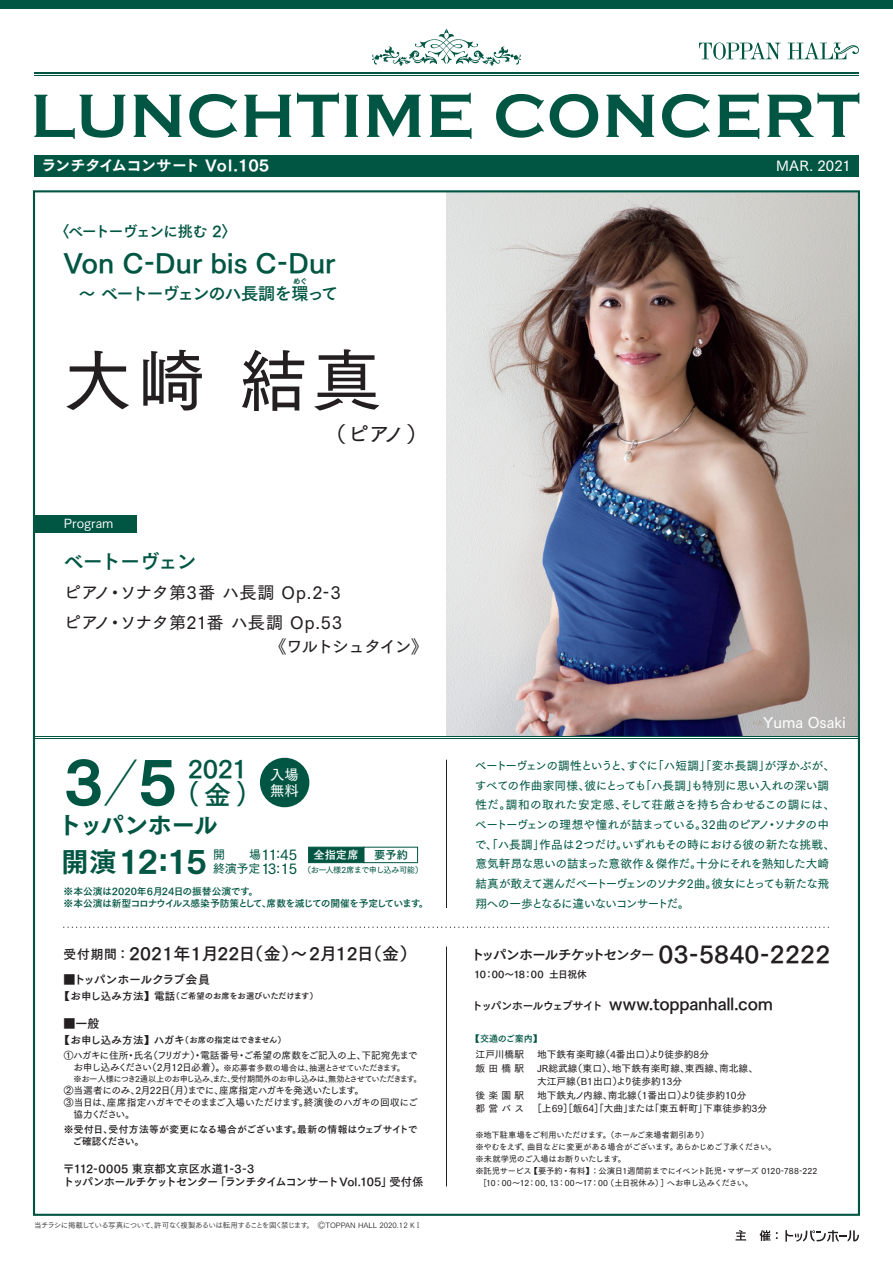
<style>
.page{position:relative;width:893px;height:1263px;background:#fff}
.page>*{position:absolute;margin:0;border:0;box-sizing:border-box;transform-origin:0 0}
.t1{font:68.25px "Tsuku Go Pro D";color:#231f20}
.t2{font:57px "Tsuku Go Pro E";color:#005643}
.t3{font:30px "Tsuku Go Pro E";color:#005643}
.t4{font:27px "Tsuku Go Pro D";color:#005643}
.t5{font:26.55px "Tsuku Go Pro B";color:#005643}
.t6{font:24px "Tsuku Go Pro E";letter-spacing:-.05em;color:#005643}
.t7{font:24px "Tsuku Go Pro B";color:#005643}
.t8{font:21px "Tsuku Go Pro D";color:#231f20}
.t9{font:20.25px "Tsuku Go Pro B";letter-spacing:-.06em;color:#005643}
.t10{font:17.25px/30px "Tsuku Go Pro D";color:#231f20}
.t11{font:17.25px "Tsuku Go Pro B";letter-spacing:-.08em;color:#005643}
.t12{font:17.25px "Tsuku Go Pro D";letter-spacing:-.11em;color:#231f20}
.t13{font:16.95px "Tsuku Go Pro B";letter-spacing:.01em;color:#231f20}
.t14{font:16.5px "Tsuku Go Pro B";letter-spacing:-.015em;color:#231f20}
.t15{font:15.15px "Tsuku Go Pro B";letter-spacing:-.075em;color:#005643}
.t16{font:15px "Tsuku Go Pro E";color:#fff}
.t17{font:15px "Tsuku Go Pro D";color:#fff}
.t18{font:14.4px/16.5px "Tsuku Go Pro D";color:#fff}
.t19{font:14.25px/14.2px "Tsuku Go Pro D";letter-spacing:-.05em;color:#005643}
.t20{font:14.25px "Tsuku Go Pro D";letter-spacing:.005em;color:#fff}
.t21{font:14.1px "Tsuku Go Pro B";letter-spacing:-.12em;color:#231f20}
.t22{font:12.75px "Tsuku Go Pro M";color:#fff}
.t23{font:12px "Tsuku Go Pro B";letter-spacing:-.025em;color:#231f20}
.t24{font:12px/14.2px "Tsuku Go Pro D";color:#005643}
.t25{font:11.7px/19.6px "Tsuku Go Pro D";letter-spacing:-.04em;color:#005643}
.t26{font:11.25px/13.5px "Tsuku Go Pro B";letter-spacing:-.05em;color:#231f20}
.t27{font:11.25px "Tsuku Go Pro B";letter-spacing:-.1em;color:#231f20}
.t28{font:11.25px "Tsuku Go Pro B";color:#fff}
.t29{font:11.25px "Tsuku Go Pro B";color:#005643}
.t30{font:9.75px "Tsuku Go Pro D";color:#231f20}
.t31{font:9.75px/12px "Tsuku Go Pro B";letter-spacing:-.04em;color:#005643}
.t32{font:9.75px/12px "Tsuku Go Pro B";letter-spacing:-.02em;color:#231f20}
.t33{font:9.75px "Tsuku Go Pro D";letter-spacing:-.03em;color:#231f20}
.t34{font:9.75px "Tsuku Go Pro D";letter-spacing:-.04em;color:#231f20}
.t35{font:9.75px "Tsuku Go Pro D";letter-spacing:-.045em;color:#231f20}
.t36{font:9.75px "Tsuku Go Pro B";letter-spacing:-.055em;color:#231f20}
.t37{font:9.75px/13.5px "Tsuku Go Pro D";letter-spacing:.035em;color:#231f20}
.t38{font:9.75px/13.5px "Tsuku Go Pro D";letter-spacing:.335em;color:#231f20}
.t39{font:9px "Tsuku Go Pro B";letter-spacing:-.02em;color:#005643}
.t40{font:8.25px "Tsuku Go Pro D";letter-spacing:-.04em;color:#231f20}
.t41{font:8.25px/11.1px "Tsuku Go Pro D";letter-spacing:-.06em;color:#231f20}
.t42{font:8.25px "Tsuku Go Pro B";letter-spacing:-.02em;color:#231f20}
.t43{font:8.25px "Tsuku Go Pro D";letter-spacing:-.015em;color:#231f20}
.t44{font:8.25px "Tsuku Go Pro D";letter-spacing:-.065em;color:#231f20}
.t45{font:8.25px "Tsuku Go Pro D";letter-spacing:-.06em;color:#005643}
.t46{font:7.5px "Tsuku Go Pro R";letter-spacing:-.06em;color:#231f20}
.t47{font:7.5px "Tsuku Go Pro E";color:#005643}
.s1{font-family:"Tsuku Go Pro L";font-size:51px}
.s2{font-family:"Tsuku Go Pro B"}
.s3{font-size:27px}
.s4{font-size:12.75px}
.s5{font-size:10.5px}
.s6{font-size:9.75px}
.s7{font-family:"Tsuku Go Pro L"}
.s8{font-family:"UD Shin Go Pro";font-weight:300;font-size:7.05px}
.s9{font-size:23.25px}
</style>
<div class="page">
<img style="left:446px;top:193px;width:411px;height:543px">
<hr style="left:446px;top:946px;width:1px;height:240px;background:#231f20">
<svg style="left:64px;top:926px;width:765px;height:2px"></svg>
<hr style="left:446px;top:760px;width:1px;height:148px;background:#231f20">
<hr style="left:34px;top:736px;width:825px;height:1px;background:#005643">
<hr style="left:34px;top:738px;width:825px;height:1px;background:#005643">
<div style="left:34px;top:155px;width:825px;height:21px;background:#005643"></div>
<div style="left:0;top:0;width:893px;height:9px;background:#005643"></div>
<svg style="left:788px;top:43px;width:71px;height:16px"></svg>
<svg style="left:699px;top:43px;width:82px;height:17px"></svg>
<svg style="left:785px;top:1230px;width:74px;height:12px"></svg>
<svg style="left:736px;top:1230px;width:10px;height:10px"></svg>
<svg style="left:760px;top:1230px;width:10px;height:11px"></svg>
<hr style="left:34px;top:72px;width:825px;height:2px;background:#005643">
<hr style="left:34px;top:75px;width:825px;height:1px;background:#005643">
<svg style="left:372px;top:29px;width:149px;height:37px"></svg>
<svg style="left:34px;top:95px;width:91px;height:44px"></svg>
<svg style="left:134px;top:95px;width:47px;height:42px"></svg>
<svg style="left:189px;top:94px;width:48px;height:44px"></svg>
<svg style="left:244px;top:95px;width:47px;height:42px"></svg>
<svg style="left:297px;top:93px;width:42px;height:44px"></svg>
<svg style="left:345px;top:95px;width:13px;height:42px"></svg>
<svg style="left:367px;top:95px;width:54px;height:42px"></svg>
<svg style="left:430px;top:93px;width:41px;height:46px"></svg>
<svg style="left:496px;top:94px;width:48px;height:44px"></svg>
<svg style="left:550px;top:94px;width:48px;height:44px"></svg>
<svg style="left:606px;top:95px;width:48px;height:42px"></svg>
<svg style="left:662px;top:94px;width:48px;height:44px"></svg>
<svg style="left:718px;top:93px;width:41px;height:46px"></svg>
<svg style="left:767px;top:93px;width:92px;height:44px"></svg>
<div style="left:34px;top:516px;width:102px;height:17px;background:#005643"></div>
<div style="left:308px;top:847px;width:56px;height:16px;background:#005643;border:1px solid #005643"></div>
<div style="left:363px;top:847px;width:55px;height:16px;border:1px solid #005643"></div>
<div style="left:260px;top:758px;width:49px;height:49px;background:#005643;border-radius:50%"></div>
<p class="t16" style="left:41px;top:152px;width:230px">ランチタイムコンサート Vol.105</p>
<p class="t20" style="left:776px;top:154px;width:76px">MAR. 2021</p>
<p class="t15" style="left:54px;top:218px;width:184px">〈べートーヴェンに挑む 2〉</p>
<h3 class="t5" style="left:64px;top:239px;width:273px">Von C-Dur bis C-Dur</h3>
<h3 class="t11" style="left:78px;top:279px;width:261px">～ ベートーヴェンのハ長調を環って</h3>
<p class="t47" style="left:293px;top:274px;width:16px">めぐ</p>
<h1 class="t1" style="left:64px;top:323px;width:319px">大崎 結真</h1>
<h3 class="t8" style="left:326px;top:416px;width:103px">（ピアノ）</h3>
<p class="t22" style="left:64px;top:513px;width:51px">Program</p>
<h3 class="t9" style="left:64px;top:544px;width:135px">ベートーヴェン</h3>
<h3 class="t10" style="left:64px;top:576px;width:280px">ピアノ・ソナタ第3番 ハ長調 Op.2-3ピアノ・ソナタ第21番 ハ長調 Op.53</h3>
<h3 class="t12" style="left:251px;top:632px;width:178px">　《ワルトシュタイン》</h3>
<h2 class="t2" style="left:64px;top:731px;width:115px">3<span class="s1">／</span>5</h2>
<h3 class="t7" style="left:188px;top:748px;width:61px">2021</h3>
<h3 class="t4" style="left:188px;top:770px;width:60px">(<span class="s2">金</span>)</h3>
<p class="t18" style="left:270px;top:765px;width:30px">入場無料</p>
<h3 class="t6" style="left:58px;top:803px;width:161px">トッパンホール</h3>
<h3 class="t3" style="left:61px;top:835px;width:147px"><span class="s3">開演</span>12:15</h3>
<p class="t24" style="left:213px;top:846px;width:49px">開　　場終演予定</p>
<p class="t19" style="left:262px;top:846px;width:37px">11:45<br>13:15</p>
<p class="t28" style="left:313px;top:845px;width:47px">全指定席</p>
<p class="t29" style="left:374px;top:845px;width:35px">要予約</p>
<p class="t45" style="left:303px;top:863px;width:121px">（お一人様2席まで申し込み可能）</p>
<p class="t31" style="left:64px;top:884px;width:366px">※本公演は2020年6月24日の振替公演です。<br>※本公演は新型コロナウイルス感染予防策として、席数を減じての開催を予定しています。</p>
<h3 class="t13" style="left:64px;top:939px;width:354px"><span class="s4">受付期間：</span>2021年1月22日（金）～2月12日（金）</h3>
<p class="t23" style="left:64px;top:969px;width:148px">■トッパンホールクラブ会員</p>
<p class="t42" style="left:60px;top:989px;width:260px"><span class="s5">【お申し込み方法】 電話</span>（ご希望のお席をお選びいただけます）</p>
<p class="t23" style="left:64px;top:1013px;width:37px">■一般</p>
<p class="t42" style="left:60px;top:1033px;width:228px"><span class="s5">【お申し込み方法】ハガキ</span>（お席の指定はできません）</p>
<p class="t33" style="left:64px;top:1047px;width:355px">①ハガキに住所・氏名（フリガナ）・電話番号・ご希望の席数をご記入の上、下記宛先まで</p>
<p class="t41" style="left:73px;top:1061px;width:350px"><span class="s6">お申し込みください（2月12日必着）。</span>※応募者多数の場合は、抽選とさせていただきます。<br>※お一人様につき2通以上のお申し込み、また、受付期間外のお申し込みは、無効とさせていただきます。</p>
<p class="t35" style="left:64px;top:1082px;width:302px">②当選者にのみ、2月22日（月）までに、座席指定ハガキを発送いたします。</p>
<p class="t34" style="left:64px;top:1094px;width:356px">③当日は、座席指定ハガキでそのままご入場いただけます。終演後のハガキの回収にご</p>
<p class="t30" style="left:74px;top:1106px;width:63px">協力ください。</p>
<p class="t32" style="left:73px;top:1122px;width:347px;text-indent:-9px">※受付日、受付方法等が変更になる場合がございます。最新の情報はウェブサイトでご確認ください。</p>
<p class="t26" style="left:63px;top:1160px;width:362px">〒112-0005 東京都文京区水道1-3-3<br>トッパンホールチケットセンター「ランチタイムコンサートVol.105」受付係</p>
<p class="t46" style="left:34px;top:1219px;width:389px">当チラシに掲載している写真について、許可なく複製あるいは転用することを固く禁じます。　<span class="s7">Ⓒ</span>TOPPAN HALL 2020.12 K <span class="s8">Ⅰ</span></p>
<p class="t17" style="left:763px;top:710px;width:84px">Yuma Osaki</p>
<p class="t25" style="left:475px;top:754px;width:362px">ベートーヴェンの調性というと、すぐに「ハ短調」「変ホ長調」が浮かぶが、すべての作曲家同様、彼にとっても「ハ長調」も特別に思い入れの深い調性だ。調和の取れた安定感、そして荘厳さを持ち合わせるこの調には、ベートーヴェンの理想や憧れが詰まっている。32曲のピアノ・ソナタの中で、「ハ長調」作品は２つだけ。いずれもその時における彼の新たな挑戦、意気軒昂な思いの詰まった意欲作＆傑作だ。十分にそれを熟知した大崎結真が敢えて選んだベートーヴェンのソナタ2曲。彼女にとっても新たな飛翔への一歩となるに違いないコンサートだ。</p>
<p class="t21" style="left:470px;top:942px;width:362px">トッパンホールチケットセンター <span class="s9">03-5840-2222</span></p>
<p class="t36" style="left:474px;top:966px;width:114px">10：00～18：00 土日祝休</p>
<p class="t27" style="left:472px;top:996px;width:133px">トッパンホールウェブサイト</p>
<h3 class="t14" style="left:609px;top:990px;width:165px">www.toppanhall.com</h3>
<p class="t39" style="left:471px;top:1031px;width:72px">【交通のご案内】</p>
<p class="t37" style="left:475px;top:1047px;width:50px">江戸川橋駅飯田橋駅</p>
<p class="t38" style="left:475px;top:1087px;width:50px">後楽園駅都営バス</p>
<p class="t30" style="left:537px;top:1046px;width:174px">地下鉄有楽町線（4番出口）より徒歩約8分</p>
<p class="t30" style="left:537px;top:1060px;width:223px">JR総武線（東口）、地下鉄有楽町線、東西線、南北線、</p>
<p class="t30" style="left:537px;top:1073px;width:147px">大江戸線（B1出口）より徒歩約13分</p>
<p class="t30" style="left:537px;top:1087px;width:211px">地下鉄丸ノ内線、南北線（1番出口）より徒歩約10分</p>
<p class="t30" style="left:532px;top:1100px;width:237px">［上69］［飯64］「大曲」または「東五軒町」下車徒歩約3分</p>
<p class="t40" style="left:475px;top:1128px;width:235px">※地下駐車場をご利用いただけます。（ホールご来場者割引あり）</p>
<p class="t44" style="left:475px;top:1140px;width:303px">※やむをえず、曲目などに変更がある場合がございます。あらかじめご了承ください。</p>
<p class="t40" style="left:475px;top:1152px;width:152px">※未就学児のご入場はお断りいたします。</p>
<p class="t43" style="left:475px;top:1164px;width:343px">※託児サービス【要予約・有料】：公演日1週間前までにイベント託児・マザーズ 0120-788-222</p>
<p class="t40" style="left:479px;top:1176px;width:276px">［10：00～12：00, 13：00～17：00（土日祝休み）］へお申し込みください。</p>
</div>
